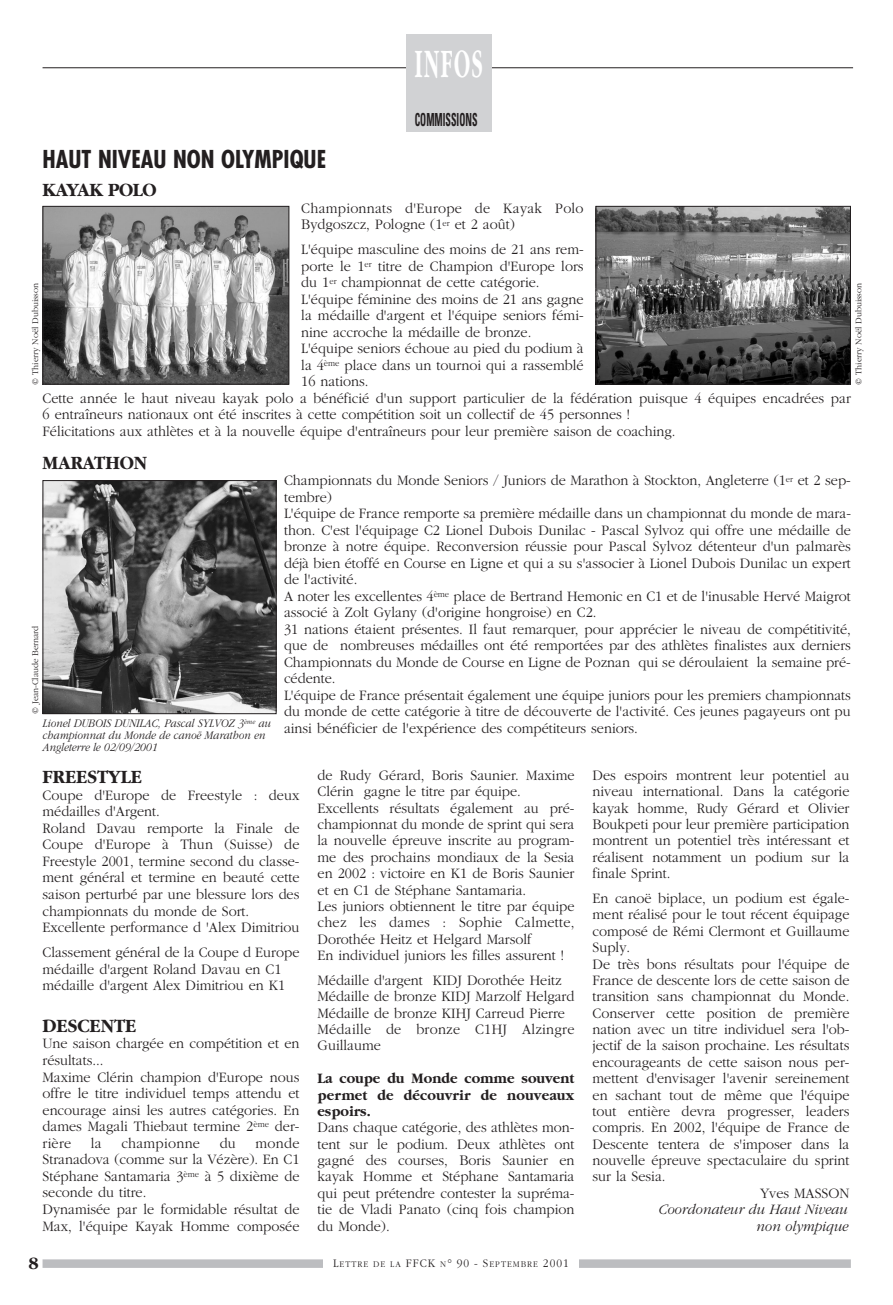
<style>
.page{position:relative;width:893px;height:1305px;background:#fff}
.page>*{position:absolute;margin:0;border:0;box-sizing:border-box;transform-origin:0 0}
.t1{font:700 42px "Garamond";letter-spacing:.08em;color:#fff;scale:.5 1}
.t2{font:700 condensed 24px "Futura";color:#231f20}
.t3{font:700 19.5px "Garamond";color:#231f20;scale:.95 1}
.t4{font:700 condensed 18px "Univers";color:#231f20;scale:.55 1}
.t5{font:700 18px "Garamond";color:#231f20}
.t6{font:300 15px/16.5px "Garamond";color:#231f20;scale:.95 1}
.t7{font:300 15px/16.5px "Garamond";letter-spacing:.02em;color:#231f20;scale:.95 1}
.t8{font:700 15px/16.4px "Garamond";letter-spacing:.01em;color:#231f20;text-align:justify;scale:.95 1}
.t9{font:italic 300 15px/16.4px "Garamond";color:#231f20;text-align:right;scale:.95 1}
.t10{font:italic 300 12px/12px "Garamond";color:#231f20;scale:.9 1}
.t11{font:300 9px "Garamond";letter-spacing:-.01em;color:#231f20}
.t12{font:300 9px "Garamond";letter-spacing:.12em;color:#231f20;scale:.95 1}
.s1{font-size:12px}
</style>
<div class="page">
<hr style="left:43px;top:67px;width:810px;height:1px;background:#231f20">
<div style="left:43px;top:1259px;width:807px;height:9px;background:#bcbdc0"></div>
<div style="left:323px;top:1252px;width:255px;height:25px;background:#fff"></div>
<div style="left:406px;top:34px;width:85px;height:98px;background:#d1d2d4"></div>
<img style="left:45px;top:208px;width:242px;height:175px">
<div style="left:43px;top:206px;width:246px;height:179px;border:1px solid #231f20"></div>
<img style="left:45px;top:482px;width:229px;height:230px">
<div style="left:43px;top:480px;width:233px;height:234px;border:1px solid #231f20"></div>
<img style="left:597px;top:208px;width:251px;height:175px">
<div style="left:595px;top:206px;width:255px;height:179px;border:1px solid #231f20"></div>
<h1 class="t1" style="left:415px;top:47px;width:138px">INFOS</h1>
<p class="t4" style="left:415px;top:113px;width:115px">COMMISSIONS</p>
<h2 class="t2" style="left:43px;top:149px;width:285px">HAUT NIVEAU NON OLYMPIQUE</h2>
<h3 class="t3" style="left:43px;top:183px;width:122px">KAYAK POLO</h3>
<p class="t7" style="left:301px;top:201px;width:298px">Championnats d'Europe de Kayak Polo<br>Bydgoszcz, Pologne (1<sup>er</sup> et 2 août)</p>
<p class="t6" style="left:301px;top:243px;width:299px">L'équipe masculine des moins de 21 ans rem-</p>
<p class="t6" style="left:301px;top:259px;width:298px">porte le 1<sup>er</sup> titre de Champion d'Europe lors</p>
<p class="t6" style="left:301px;top:276px;width:252px">du 1<sup>er</sup> championnat de cette catégorie.</p>
<p class="t6" style="left:301px;top:292px;width:298px">L'équipe féminine des moins de 21 ans gagne</p>
<p class="t6" style="left:301px;top:309px;width:298px">la médaille d'argent et l'équipe seniors fémi-</p>
<p class="t6" style="left:301px;top:325px;width:244px">nine accroche la médaille de bronze.</p>
<p class="t6" style="left:301px;top:342px;width:298px">L'équipe seniors échoue au pied du podium à</p>
<p class="t6" style="left:301px;top:358px;width:298px">la 4<sup>ème</sup> place dans un tournoi qui a rassemblé</p>
<p class="t6" style="left:301px;top:375px;width:72px">16 nations.</p>
<p class="t6" style="left:43px;top:391px;width:852px">Cette année le haut niveau kayak polo a bénéficié d'un support particulier de la fédération puisque 4 équipes encadrées par</p>
<p class="t6" style="left:43px;top:408px;width:620px">6 entraîneurs nationaux ont été inscrites à cette compétition soit un collectif de 45 personnes !</p>
<p class="t6" style="left:43px;top:424px;width:667px">Félicitations aux athlètes et à la nouvelle équipe d'entraîneurs pour leur première saison de coaching.</p>
<h3 class="t3" style="left:43px;top:455px;width:112px">MARATHON</h3>
<p class="t6" style="left:284px;top:474px;width:598px">Championnats du Monde Seniors / Juniors de Marathon à Stockton, Angleterre (1<sup>er</sup> et 2 sep&shy;tembre)<br>L'équipe de France remporte sa première médaille dans un championnat du monde de mara&shy;thon. C'est l'équipage C2 Lionel Dubois Dunilac - Pascal Sylvoz qui offre une médaille de bronze à notre équipe. Reconversion réussie pour Pascal Sylvoz détenteur d'un palmarès déjà bien étoffé en Course en Ligne et qui a su s'associer à Lionel Dubois Dunilac un expert de l'activité.<br>A noter les excellentes 4<sup>ème</sup> place de Bertrand Hemonic en C1 et de l'inusable Hervé Maigrot associé à Zolt Gylany (d'origine hongroise) en C2.<br>31 nations étaient présentes. Il faut remarquer, pour apprécier le niveau de compétitivité, que de nombreuses médailles ont été remportées par des athlètes finalistes aux derniers Championnats du Monde de Course en Ligne de Poznan qui se déroulaient la semaine pré&shy;cédente.<br>L'équipe de France présentait également une équipe juniors pour les premiers championnats du monde de cette catégorie à titre de découverte de l'activité. Ces jeunes pagayeurs ont pu ainsi bénéficier de l'expérience des compétiteurs seniors.</p>
<h3 class="t3" style="left:43px;top:769px;width:106px">FREESTYLE</h3>
<p class="t6" style="left:43px;top:788px;width:272px">Coupe d'Europe de Freestyle : deux médailles d'Argent.<br>Roland Davau remporte la Finale de Coupe d'Europe à Thun (Suisse) de Freestyle 2001, termine second du classe&shy;ment général et termine en beauté cette saison perturbé par une blessure lors des championnats du monde de Sort.<br>Excellente performance d 'Alex Dimitriou</p>
<p class="t6" style="left:43px;top:945px;width:272px">Classement général de la Coupe d Europe médaille d'argent Roland Davau en C1 médaille d'argent Alex Dimitriou en K1</p>
<h3 class="t3" style="left:43px;top:1018px;width:100px">DESCENTE</h3>
<p class="t6" style="left:43px;top:1037px;width:272px">Une saison chargée en compétition et en résultats...<br>Maxime Clérin champion d'Europe nous offre le titre individuel temps attendu et encourage ainsi les autres catégories. En dames Magali Thiebaut termine 2<sup>ème</sup> der&shy;rière</p>
<p class="t11" style="left:855px;top:385px;width:103px;rotate:-90deg">© Thierry Noël Dubuisson</p>
<p class="t11" style="left:32px;top:385px;width:103px;rotate:-90deg">© Thierry Noël Dubuisson</p>
<p class="t11" style="left:32px;top:714px;width:90px;rotate:-90deg">© Jean-Claude Bernard</p>
<p class="t10" style="left:43px;top:718px;width:255px">Lionel DUBOIS DUNILAC, Pascal SYLVOZ 3<sup>ème</sup> au championnat du Monde de canoë Marathon en<br>Angleterre le 02/09/2001</p>
<p class="t6" style="left:317px;top:768px;width:272px">de Rudy Gérard, Boris Saunier. Maxime Clérin gagne le titre par équipe.<br>Excellents résultats également au pré&shy;championnat du monde de sprint qui sera la nouvelle épreuve inscrite au program&shy;me des prochains mondiaux de la Sesia en 2002 : victoire en K1 de Boris Saunier et en C1 de Stéphane Santamaria.<br>Les juniors obtiennent le titre par équipe chez les dames : Sophie Calmette, Dorothée Heitz et Helgard Marsolf<br>En individuel juniors les filles assurent !</p>
<p class="t6" style="left:317px;top:973px;width:272px">Médaille d'argent KIDJ Dorothée Heitz<br>Médaille de bronze KIDJ Marzolf Helgard<br>Médaille de bronze KIHJ Carreud Pierre<br>Médaille de bronze C1HJ Alzingre<br>Guillaume</p>
<p class="t8" style="left:317px;top:1071px;width:272px">La coupe du Monde comme souvent permet de découvrir de nouveaux espoirs.</p>
<p class="t6" style="left:317px;top:1121px;width:272px;text-align:justify">Dans chaque catégorie, des athlètes mon&shy;tent sur le podium. Deux athlètes ont gagné des courses, Boris Saunier en kayak Homme et Stéphane Santamaria qui peut prétendre contester la supréma&shy;tie de Vladi Panato (cinq fois champion du Monde).</p>
<p class="t6" style="left:592px;top:768px;width:272px;text-align:justify">Des espoirs montrent leur potentiel au niveau international. Dans la catégorie kayak homme, Rudy Gérard et Olivier Boukpeti pour leur première participation montrent un potentiel très intéressant et réalisent notamment un podium sur la finale Sprint.</p>
<p class="t6" style="left:592px;top:891px;width:272px">En canoë biplace, un podium est égale-</p>
<p class="t6" style="left:592px;top:908px;width:272px">ment réalisé pour le tout récent équipage</p>
<p class="t6" style="left:592px;top:924px;width:272px">composé de Rémi Clermont et Guillaume</p>
<p class="t6" style="left:592px;top:940px;width:41px">Suply.</p>
<p class="t6" style="left:592px;top:957px;width:272px">De très bons résultats pour l'équipe de</p>
<p class="t6" style="left:592px;top:973px;width:272px">France de descente lors de cette saison de</p>
<p class="t6" style="left:592px;top:989px;width:272px">transition sans championnat du Monde.</p>
<p class="t6" style="left:592px;top:1006px;width:272px">Conserver cette position de première</p>
<p class="t6" style="left:592px;top:1022px;width:272px">nation avec un titre individuel sera l'ob-</p>
<p class="t6" style="left:592px;top:1039px;width:272px">jectif de la saison prochaine. Les résultats</p>
<p class="t6" style="left:592px;top:1055px;width:272px">encourageants de cette saison nous per-</p>
<p class="t6" style="left:592px;top:1071px;width:272px">mettent d'envisager l'avenir sereinement</p>
<p class="t6" style="left:592px;top:1088px;width:272px">en sachant tout de même que l'équipe</p>
<p class="t6" style="left:592px;top:1104px;width:272px">tout entière devra progresser, leaders</p>
<p class="t6" style="left:592px;top:1120px;width:272px">compris. En 2002, l'équipe de France de</p>
<p class="t6" style="left:592px;top:1137px;width:272px">Descente tentera de s'imposer dans la</p>
<p class="t6" style="left:592px;top:1153px;width:272px">nouvelle épreuve spectaculaire du sprint</p>
<p class="t6" style="left:592px;top:1170px;width:78px">sur la Sesia.</p>
<p class="t6" style="left:760px;top:1186px;width:95px">Yves MASSON</p>
<p class="t9" style="left:658px;top:1203px;width:201px">Coordonateur du Haut Niveau non olympique</p>
<p class="t6" style="left:43px;top:1136px;width:272px;text-indent:213px">monde<br>Stranadova (comme sur la Vézère). En C1<br>Stéphane Santamaria 3<sup>ème</sup> à 5 dixième de seconde du titre.<br>Dynamisée par le formidable résultat de<br>Max, l'équipe Kayak Homme composée</p>
<p class="t6" style="left:91px;top:1136px;width:13px">la</p>
<p class="t7" style="left:121px;top:1136px;width:84px">championne</p>
<p class="t6" style="left:220px;top:1136px;width:19px">du</p>
<p class="t5" style="left:28px;top:1256px;width:12px">8</p>
<p class="t12" style="left:333px;top:1261px;width:250px"><span class="s1">L</span>ETTRE DE LA <span class="s1">FFCK</span> N<span class="s1">° 90 - S</span>EPTEMBRE <span class="s1">2001</span></p>
</div>
